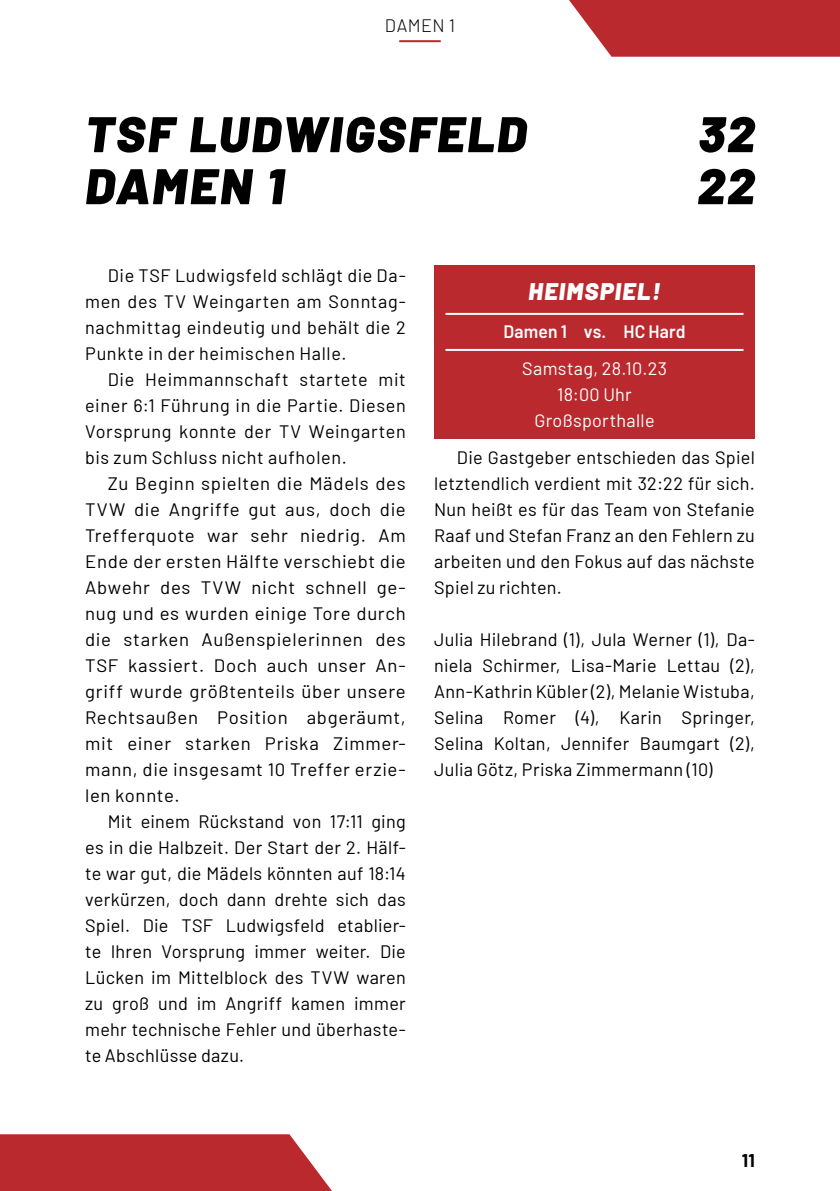
<style>
.page{position:relative;width:840px;height:1191px;background:#fff}
.page>*{position:absolute;margin:0;border:0;box-sizing:border-box;transform-origin:0 0}
.t1{font:italic 900 50px "Barlow";letter-spacing:.04em;color:#000}
.t2{font:italic 900 24px "Barlow";letter-spacing:.055em;color:#fff}
.t3{font:18px/26px "Barlow";letter-spacing:.025em;color:#000;text-align:justify}
.t4{font:18px/26px "Barlow";letter-spacing:.015em;color:#fff;text-align:center}
.t5{font:600 18px "Barlow";letter-spacing:.01em;color:#fff}
.t6{font:300 18px "Barlow";letter-spacing:.03em;color:#000}
.t7{font:700 18px "Barlow";color:#000}
</style>
<div class="page">
<svg style="left:569px;top:0;width:270px;height:57px;background:#bf3b40"></svg>
<hr style="left:399px;top:40px;width:41px;height:2px;background:#ba292e">
<svg style="left:0;top:1134px;width:332px;height:57px;background:#be363b"></svg>
<div style="left:434px;top:265px;width:320px;height:173px;background:#ba292e"></div>
<hr style="left:445px;top:313px;width:298px;height:2px;background:#fff">
<hr style="left:445px;top:349px;width:298px;height:2px;background:#fff">
<p class="t6" style="left:385px;top:12px;width:71px">DAMEN 1</p>
<h1 class="t1" style="left:85px;top:97px;width:443px">TSF LUDWIGSFELD</h1>
<h1 class="t1" style="left:697px;top:97px;width:58px">32</h1>
<h1 class="t1" style="left:85px;top:149px;width:200px">DAMEN 1</h1>
<h1 class="t1" style="left:696px;top:149px;width:59px">22</h1>
<p class="t3" style="left:85px;top:261px;width:322px;text-indent:23px">Die TSF Ludwigsfeld schlägt die Da&shy;men des TV Weingarten am Sonntag&shy;nachmittag eindeutig und behält die 2<br>Punkte in der heimischen Halle.</p>
<p class="t3" style="left:85px;top:365px;width:322px;text-indent:23px">Die Heimmannschaft startete mit einer 6:1 Führung in die Partie. Diesen Vorsprung konnte der TV Weingarten bis zum Schluss nicht aufholen.</p>
<p class="t3" style="left:85px;top:469px;width:322px;text-indent:23px">Zu Beginn spielten die Mädels des TVW die Angriffe gut aus, doch die Trefferquote war sehr niedrig. Am Ende der ersten Hälfte verschiebt die Abwehr des TVW nicht schnell ge&shy;nug und es wurden einige Tore durch die starken Außenspielerinnen des TSF kassiert. Doch auch unser An&shy;griff wurde größtenteils über unsere Rechtsaußen Position abgeräumt, mit einer starken Priska Zimmer&shy;mann, die insgesamt 10 Treffer erzie&shy;len konnte.</p>
<p class="t3" style="left:85px;top:807px;width:322px;text-indent:23px">Mit einem Rückstand von 17:11 ging es in die Halbzeit. Der Start der 2. Hälf&shy;te war gut, die Mädels könnten auf 18:14 verkürzen, doch dann drehte sich das Spiel. Die TSF Ludwigsfeld etablier&shy;te Ihren Vorsprung immer weiter. Die Lücken im Mittelblock des TVW waren zu groß und im Angriff kamen immer mehr technische Fehler und überhaste&shy;te Abschlüsse dazu.</p>
<h2 class="t2" style="left:528px;top:273px;width:133px">HEIMSPIEL!</h2>
<p class="t5" style="left:503px;top:318px;width:184px">Damen 1 vs. HC Hard</p>
<p class="t4" style="left:521px;top:354px;width:146px">Samstag, 28.10.23<br>18:00 Uhr<br>Großsporthalle</p>
<p class="t3" style="left:434px;top:443px;width:322px;text-indent:23px">Die Gastgeber entschieden das Spiel letztendlich verdient mit 32:22 für sich.<br>Nun heißt es für das Team von Stefanie Raaf und Stefan Franz an den Fehlern zu arbeiten und den Fokus auf das nächste Spiel zu richten.</p>
<p class="t3" style="left:434px;top:625px;width:322px">Julia Hilebrand (1), Jula Werner (1), Da&shy;niela Schirmer, Lisa-Marie Lettau (2), Ann-Kathrin Kübler (2), Melanie Wistuba, Selina Romer (4), Karin Springer, Selina Koltan, Jennifer Baumgart (2), Julia Götz, Priska Zimmermann (10)</p>
<p class="t7" style="left:741px;top:1146px;width:14px">11</p>
</div>
